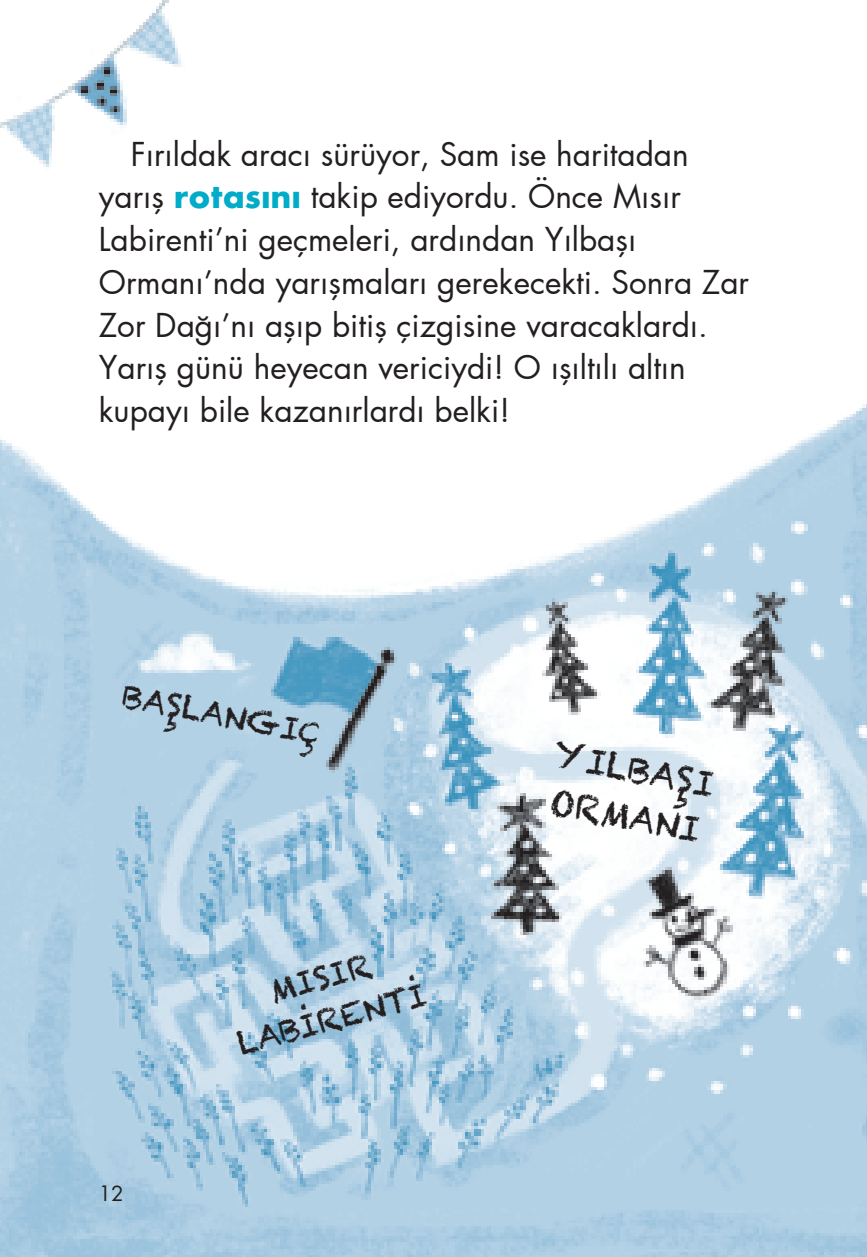
<style>
.page{position:relative;width:867px;height:1257px;background:#fff}
.page>*{position:absolute;margin:0;border:0;box-sizing:border-box;transform-origin:0 0}
.t1{font:34.65px/47px "Chalkduster";color:#231f20}
.t2{font:31.5px/42.8px "Futura";color:#231f20}
.t3{font:31.5px/42.8px "Chalkduster";color:#231f20;text-align:center}
.t4{font:20.25px "Futura";color:#231f20}
.s1{font-weight:700;color:#00acc8}
</style>
<div class="page">
<img style="left:0;top:404px;width:866px;height:853px">
<img style="left:0;top:0;width:181px;height:167px">
<svg style="left:0;top:1254px;width:4px;height:3px"></svg>
<svg style="left:863px;top:1254px;width:4px;height:3px"></svg>
<p class="t2" style="left:99px;top:132px;width:651px;text-indent:32px">Fırıldak aracı sürüyor, Sam ise haritadan yarış <span class="s1">rotasını</span> takip ediyordu. Önce Mısır Labirenti’ni geçmeleri, ardından Yılbaşı Ormanı’nda yarışmaları gerekecekti. Sonra Zar Zor Dağı’nı aşıp bitiş çizgisine varacaklardı.<br>Yarış günü heyecan vericiydi! O ışıltılı altın kupayı bile kazanırlardı belki!</p>
<p class="t3" style="left:127px;top:674px;width:201px;rotate:11deg">BAŞLANGIÇ</p>
<p class="t4" style="left:99px;top:1179px;width:26px">12</p>
<p class="t3" style="left:221px;top:982px;width:195px;rotate:-15deg">MISIR<br>LABİRENTİ</p>
<p class="t1" style="left:559px;top:730px;width:164px;rotate:11deg">YILBAŞI<br>ORMANI</p>
</div>
